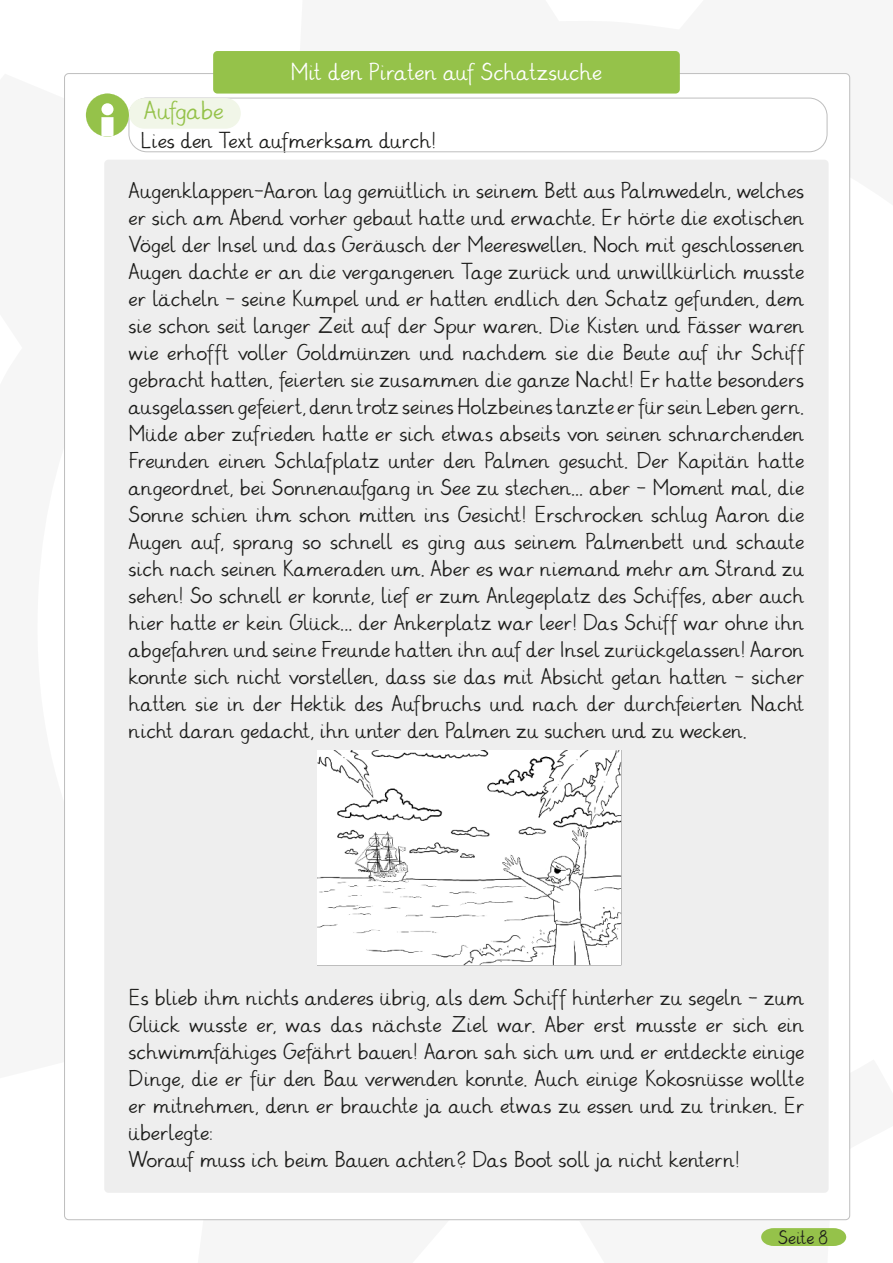
<style>
.page{position:relative;width:893px;height:1263px;background:#fff}
.page>*{position:absolute;margin:0;border:0;box-sizing:border-box;transform-origin:0 0}
.t1{font:24px "Grundschrift";color:#95c24a}
.t2{font:22.5px "Grundschrift";color:#fff}
.t3{font:21px/27px "Grundschrift";color:#1d1d1b;text-align:justify}
.t4{font:18px "Grundschrift";letter-spacing:-.005em;color:#1d1d1b}
</style>
<div class="page">
<div style="left:129px;top:98px;width:698px;height:54px;border:1px solid #bebebe;border-radius:18px"></div>
<div style="left:129px;top:98px;width:112px;height:31px;background:#f1f6e8;border-radius:15px"></div>
<svg style="left:86px;top:94px;width:43px;height:43px"></svg>
<svg style="left:761px;top:1228px;width:85px;height:18px;background:#9cc556"></svg>
<div style="left:104px;top:160px;width:725px;height:1033px;background:#eee;border-radius:4px"></div>
<img style="left:318px;top:750px;width:303px;height:215px">
<div style="left:213px;top:51px;width:467px;height:43px;background:#95c24a;border-radius:4px"></div>
<p class="t1" style="left:144px;top:98px;width:81px">Aufgabe</p>
<p class="t2" style="left:290px;top:60px;width:313px">Mit den Piraten auf Schatzsuche</p>
<p class="t3" style="left:140px;top:128px;width:297px">Lies den Text aufmerksam durch!</p>
<p class="t3" style="left:129px;top:179px;width:677px">Augenklappen-Aaron lag gemütlich in seinem Bett aus Palmwedeln, welches er sich am Abend vorher gebaut hatte und erwachte. Er hörte die exotischen Vögel der Insel und das Geräusch der Meereswellen. Noch mit geschlossenen Augen dachte er an die vergangenen Tage zurück und unwillkürlich musste er lächeln - seine Kumpel und er hatten endlich den Schatz gefunden, dem sie schon seit langer Zeit auf der Spur waren. Die Kisten und Fässer waren wie erhofft voller Goldmünzen und nachdem sie die Beute auf ihr Schiff gebracht hatten, feierten sie zusammen die ganze Nacht! Er hatte besonders ausgelassen gefeiert, denn trotz seines Holzbeines tanzte er für sein Leben gern.<br>Müde aber zufrieden hatte er sich etwas abseits von seinen schnarchenden Freunden einen Schlafplatz unter den Palmen gesucht. Der Kapitän hatte angeordnet, bei Sonnenaufgang in See zu stechen... aber - Moment mal, die Sonne schien ihm schon mitten ins Gesicht! Erschrocken schlug Aaron die Augen auf, sprang so schnell es ging aus seinem Palmenbett und schaute sich nach seinen Kameraden um. Aber es war niemand mehr am Strand zu sehen! So schnell er konnte, lief er zum Anlegeplatz des Schiffes, aber auch hier hatte er kein Glück... der Ankerplatz war leer! Das Schiff war ohne ihn abgefahren und seine Freunde hatten ihn auf der Insel zurückgelassen! Aaron konnte sich nicht vorstellen, dass sie das mit Absicht getan hatten - sicher hatten sie in der Hektik des Aufbruchs und nach der durchfeierten Nacht nicht daran gedacht, ihn unter den Palmen zu suchen und zu wecken.</p>
<p class="t3" style="left:129px;top:985px;width:677px;text-align:left">Es blieb ihm nichts anderes übrig, als dem Schiff hinterher zu segeln - zum Glück wusste er, was das nächste Ziel war. Aber erst musste er sich ein schwimmfähiges Gefährt bauen! Aaron sah sich um und er entdeckte einige Dinge, die er für den Bau verwenden konnte. Auch einige Kokosnüsse wollte er mitnehmen, denn er brauchte ja auch etwas zu essen und zu trinken. Er überlegte:<br>Worauf muss ich beim Bauen achten? Das Boot soll ja nicht kentern!</p>
<p class="t4" style="left:778px;top:1228px;width:51px">Seite 8</p>
</div>
